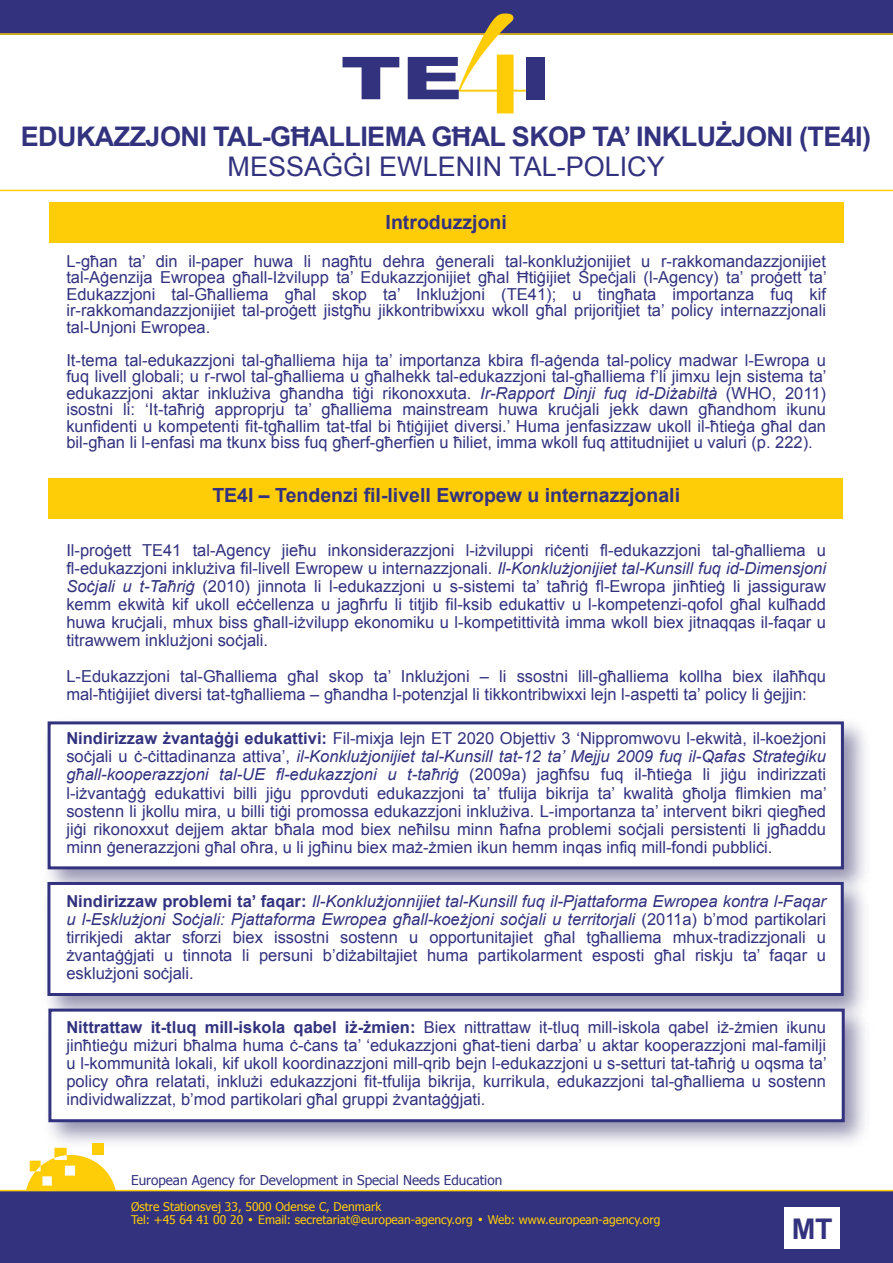
<style>
.page{position:relative;width:893px;height:1263px;background:#fff}
.page>*{position:absolute;margin:0;border:0;box-sizing:border-box;transform-origin:0 0}
.t1{font:900 59.1px "Arial";color:#32327f;scale:1.43 1}
.t2{font:700 28.5px "Arial";color:#32327f}
.t3{font:700 27px/30px "Arial";letter-spacing:-.02em;color:#32327f;text-align:center}
.t4{font:700 19.5px "Arial";color:#32327f}
.t5{font:16.5px/18px "Arial";color:#32327f;text-align:justify}
.t6{font:13.5px "Tahoma";color:#32327f}
.t7{font:12px/13.5px "Tahoma";color:#ffcc08}
.s1{font-weight:400}
.s2{font-style:italic}
.s3{font-weight:700}
</style>
<div class="page">
<div style="left:48px;top:478px;width:795px;height:41px;background:#ffcc08"></div>
<div style="left:0;top:0;width:893px;height:34px;background:#32327f"></div>
<div style="left:0;top:1190px;width:893px;height:73px;background:#32327f"></div>
<div style="left:48px;top:721px;width:796px;height:148px;background:#fff;border:3px solid #32327f"></div>
<div style="left:47px;top:882px;width:797px;height:114px;background:#fff;border:3px solid #32327f"></div>
<div style="left:48px;top:1008px;width:797px;height:114px;background:#fff;border:3px solid #32327f"></div>
<div style="left:49px;top:202px;width:795px;height:41px;background:#ffcc08"></div>
<div style="left:92px;top:1143px;width:12px;height:11px;background:#ffcc08"></div>
<svg style="left:26px;top:1148px;width:90px;height:42px"></svg>
<hr style="left:0;top:1190px;width:893px;height:1px;background:#ffcc08">
<svg style="left:458px;top:14px;width:68px;height:99px"></svg>
<hr style="left:0;top:33px;width:893px;height:2px;background:#ffcc08">
<hr style="left:0;top:190px;width:893px;height:1px;background:#ffcc08">
<div style="left:784px;top:1207px;width:56px;height:42px;background:#fff"></div>
<svg style="left:478px;top:1218px;width:4px;height:3px"></svg>
<p class="t1" style="left:341px;top:35px;width:149px">TE I</p>
<h1 class="t3" style="left:21px;top:122px;width:852px">EDUKAZZJONI TAL-GĦALLIEMA GĦAL SKOP TA’ INKLUŻJONI (TE4I)<br><span class="s1">MESSAĠĠI EWLENIN TAL-POLICY</span></h1>
<h2 class="t4" style="left:386px;top:209px;width:123px">Introduzzjoni</h2>
<p class="t5" style="left:66px;top:253px;width:762px;line-height:16.5px">L-għan ta’ din il-paper huwa li nagħtu dehra ġenerali tal-konklużjonijiet u r-rakkomandazzjonijiet tal-Aġenzija Ewropea għall-Iżvilupp ta’ Edukazzjonijiet għal Ħtiġijiet Speċjali (l-Agency) ta’ proġett ta’ Edukazzjoni tal-Għalliema għal skop ta’ Inklużjoni (TE41); u tingħata importanza fuq kif ir-rakkomandazzjonijiet tal-proġett jistgħu jikkontribwixxu wkoll għal prijoritjiet ta’ policy internazzjonali tal-Unjoni Ewropea.</p>
<p class="t5" style="left:66px;top:352px;width:762px;line-height:16.5px">It-tema tal-edukazzjoni tal-għalliema hija ta’ importanza kbira fl-aġenda tal-policy madwar l-Ewropa u fuq livell globali; u r-rwol tal-għalliema u għalhekk tal-edukazzjoni tal-għalliema f’li jimxu lejn sistema ta’ edukazzjoni aktar inklużiva għandha tiġi rikonoxxuta. <span class="s2">Ir-Rapport Dinji fuq id-Diżabiltà</span> (WHO, 2011) isostni li: ‘It-taħriġ approprju ta’ għalliema mainstream huwa kruċjali jekk dawn għandhom ikunu kunfidenti u kompetenti fit-tgħallim tat-tfal bi ħtiġijiet diversi.’ Huma jenfasizzaw ukoll il-ħtieġa għal dan bil-għan li l-enfasi ma tkunx biss fuq għerf-għerfien u ħiliet, imma wkoll fuq attitudnijiet u valuri (p. 222).</p>
<h2 class="t4" style="left:212px;top:482px;width:469px">TE4I – Tendenzi fil-livell Ewropew u internazzjonali</h2>
<p class="t5" style="left:66px;top:542px;width:761px">Il-proġett TE41 tal-Agency jieħu inkonsiderazzjoni l-iżviluppi riċenti fl-edukazzjoni tal-għalliema u fl-edukazzjoni inklużiva fil-livell Ewropew u internazzjonali. <span class="s2">Il-Konklużjonijiet tal-Kunsill fuq id-Dimensjoni Soċjali u t-Taħriġ</span> (2010) jinnota li l-edukazzjoni u s-sistemi ta’ taħriġ fl-Ewropa jinħtieġ li jassiguraw kemm ekwità kif ukoll eċċellenza u jagħrfu li titjib fil-ksib edukattiv u l-kompetenzi-qofol għal kulħadd huwa kruċjali, mhux biss għall-iżvilupp ekonomiku u l-kompetittività imma wkoll biex jitnaqqas il-faqar u titrawwem inklużjoni soċjali.</p>
<p class="t5" style="left:66px;top:668px;width:761px">L-Edukazzjoni tal-Għalliema għal skop ta’ Inklużjoni – li ssostni lill-għalliema kollha biex ilaħħqu mal-ħtiġijiet diversi tat-tgħalliema – għandha l-potenzjal li tikkontribwixxi lejn l-aspetti ta’ policy li ġejjin:</p>
<p class="t5" style="left:66px;top:730px;width:762px"><span class="s3">Nindirizzaw żvantaġġi edukattivi:</span> Fil-mixja lejn ET 2020 Objettiv 3 ‘Nippromwovu l-ekwità, il-koeżjoni soċjali u ċ-ċittadinanza attiva’, <span class="s2">il-Konklużjonijiet tal-Kunsill tat-12 ta’ Mejju 2009 fuq il-Qafas Strateġiku għall-kooperazzjoni tal-UE fl-edukazzjoni u t-taħriġ</span> (2009a) jagħfsu fuq il-ħtieġa li jiġu indirizzati l-iżvantaġġ edukattivi billi jiġu pprovduti edukazzjoni ta’ tfulija bikrija ta’ kwalità għolja flimkien ma’ sostenn li jkollu mira, u billi tiġi promossa edukazzjoni inklużiva. L-importanza ta’ intervent bikri qiegħed jiġi rikonoxxut dejjem aktar bħala mod biex neħilsu minn ħafna problemi soċjali persistenti li jgħaddu minn ġenerazzjoni għal oħra, u li jgħinu biex maż-żmien ikun hemm inqas infiq mill-fondi pubbliċi.</p>
<p class="t5" style="left:66px;top:892px;width:761px"><span class="s3">Nindirizzaw problemi ta’ faqar:</span> <span class="s2">Il-Konklużjonnijiet tal-Kunsill fuq il-Pjattaforma Ewropea kontra l-Faqar u l-Esklużjoni Soċjali: Pjattaforma Ewropea għall-koeżjoni soċjali u territorjali</span> (2011a) b’mod partikolari tirrikjedi aktar sforzi biex issostni sostenn u opportunitajiet għal tgħalliema mhux-tradizzjonali u żvantaġġjati u tinnota li persuni b’diżabiltajiet huma partikolarment esposti għal riskju ta’ faqar u esklużjoni soċjali.</p>
<p class="t5" style="left:66px;top:1018px;width:762px"><span class="s3">Nittrattaw it-tluq mill-iskola qabel iż-żmien:</span> Biex nittrattaw it-tluq mill-iskola qabel iż-żmien ikunu jinħtieġu miżuri bħalma huma ċ-ċans ta’ ‘edukazzjoni għat-tieni darba’ u aktar kooperazzjoni mal-familji u l-kommunità lokali, kif ukoll koordinazzjoni mill-qrib bejn l-edukazzjoni u s-setturi tat-taħriġ u oqsma ta’ policy oħra relatati, inklużi edukazzjoni fit-tfulija bikrija, kurrikula, edukazzjoni tal-għalliema u sostenn individwalizzat, b’mod partikolari għal gruppi żvantaġġjati.</p>
<p class="t6" style="left:131px;top:1171px;width:373px">European Agency for Development in Special Needs Education</p>
<p class="t7" style="left:131px;top:1199px;width:252px">Østre Stationsvej 33, 5000 Odense C, Denmark<br>Tel: +45 64 41 00 20</p>
<p class="t7" style="left:258px;top:1212px;width:216px">Email: secretariat@european-agency.org</p>
<p class="t7" style="left:488px;top:1212px;width:174px">Web: www.european-agency.org</p>
<h2 class="t2" style="left:792px;top:1210px;width:42px">MT</h2>
</div>
